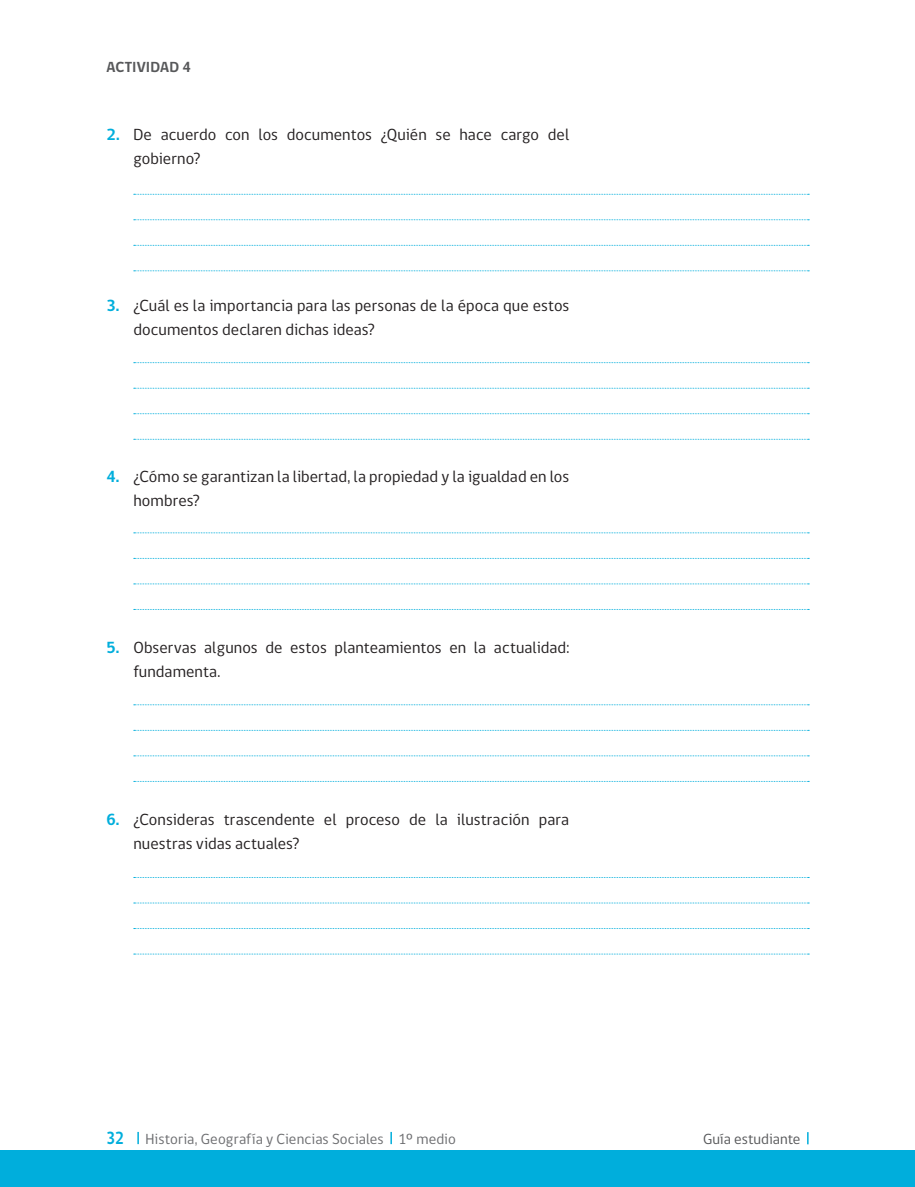
<style>
.page{position:relative;width:915px;height:1187px;background:#fff}
.page>*{position:absolute;margin:0;border:0;box-sizing:border-box;transform-origin:0 0}
.punteo_numero_letra{font:16.5px/24px "gob CL";letter-spacing:.005em;color:#231f20}
.t1{font:15px "gob CL";letter-spacing:.01em;color:#6c6d70}
.t2{font:15px "gob CL";color:#57585a}
.titulos{font:700 15px "gob CL";letter-spacing:.005em;color:#57585a}
.s1{font-weight:700;color:#00aedc}
.s2{font-weight:700;font-size:18px;color:#00aedc}
</style>
<div class="page">
<svg style="left:137px;top:1131px;width:2px;height:12px"></svg>
<svg style="left:390px;top:1131px;width:2px;height:12px"></svg>
<div style="left:0;top:1149px;width:914px;height:37px;background:#00aedc"></div>
<svg style="left:807px;top:1132px;width:1px;height:12px"></svg>
<svg style="left:134px;top:194px;width:674px;height:1px"></svg>
<svg style="left:134px;top:219px;width:674px;height:1px"></svg>
<svg style="left:134px;top:245px;width:674px;height:1px"></svg>
<svg style="left:134px;top:270px;width:674px;height:1px"></svg>
<svg style="left:134px;top:362px;width:674px;height:1px"></svg>
<svg style="left:134px;top:388px;width:674px;height:1px"></svg>
<svg style="left:134px;top:413px;width:674px;height:1px"></svg>
<svg style="left:134px;top:439px;width:674px;height:1px"></svg>
<svg style="left:134px;top:532px;width:674px;height:1px"></svg>
<svg style="left:134px;top:558px;width:674px;height:1px"></svg>
<svg style="left:134px;top:583px;width:674px;height:1px"></svg>
<svg style="left:134px;top:609px;width:674px;height:1px"></svg>
<svg style="left:134px;top:704px;width:674px;height:1px"></svg>
<svg style="left:134px;top:730px;width:674px;height:1px"></svg>
<svg style="left:134px;top:755px;width:674px;height:1px"></svg>
<svg style="left:134px;top:781px;width:674px;height:1px"></svg>
<svg style="left:134px;top:877px;width:674px;height:1px"></svg>
<svg style="left:134px;top:902px;width:674px;height:1px"></svg>
<svg style="left:134px;top:928px;width:674px;height:1px"></svg>
<svg style="left:134px;top:953px;width:674px;height:1px"></svg>
<p class="titulos" style="left:106px;top:57px;width:86px">ACTIVIDAD 4</p>
<p class="punteo_numero_letra" style="left:133px;top:123px;width:437px;text-indent:-27px"><span class="s1">2.</span> De acuerdo con los documentos ¿Quién se hace cargo del gobierno?</p>
<p class="punteo_numero_letra" style="left:133px;top:294px;width:437px;text-indent:-27px"><span class="s1">3.</span> ¿Cuál es la importancia para las personas de la época que estos documentos declaren dichas ideas?</p>
<p class="punteo_numero_letra" style="left:133px;top:465px;width:437px;text-indent:-27px"><span class="s1">4.</span> ¿Cómo se garantizan la libertad, la propiedad y la igualdad en los hombres?</p>
<p class="punteo_numero_letra" style="left:133px;top:636px;width:437px;text-indent:-27px"><span class="s1">5.</span> Observas algunos de estos planteamientos en la actualidad: fundamenta.</p>
<p class="punteo_numero_letra" style="left:133px;top:807px;width:437px;text-indent:-27px"><span class="s1">6.</span> ¿Consideras trascendente el proceso de la ilustración para nuestras vidas actuales?</p>
<p class="t1" style="left:106px;top:1128px;width:351px"><span class="s2">32</span> Historia, Geografía y Ciencias Sociales 1º medio</p>
<p class="t2" style="left:703px;top:1128px;width:99px">Guía estudiante</p>
</div>
